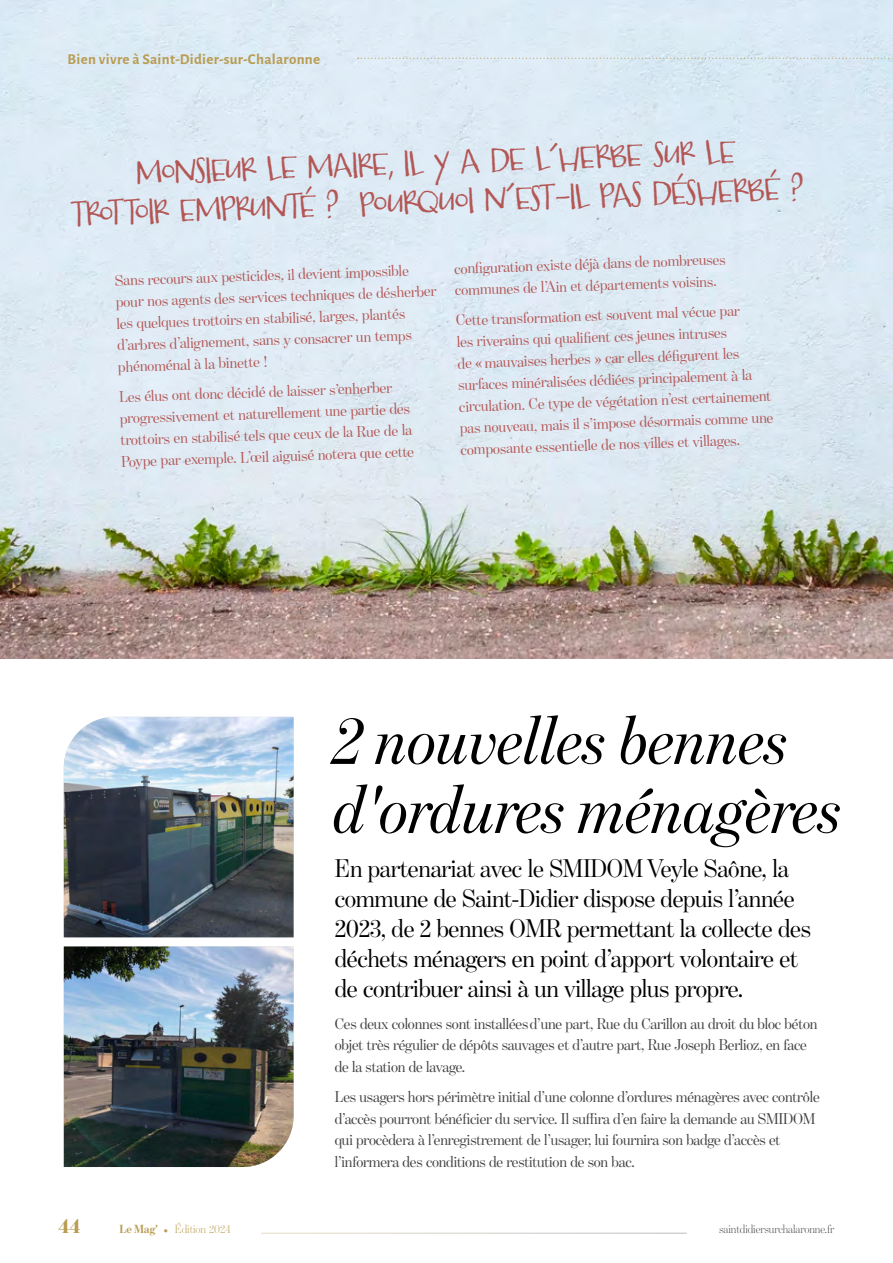
<style>
.page{position:relative;width:893px;height:1263px;background:#fff}
.page>*{position:absolute;margin:0;border:0;box-sizing:border-box;transform-origin:0 0}
.t1{font:italic 69.45px/69px "Benton Mod Disp";color:#000}
.t2{font:36px/39px "Seasoned Hostess";color:#b35755;text-align:center}
.t3{font:25.95px/30px "Benton Mod Disp";letter-spacing:-.01em;color:#000}
.t4{font:900 21px "Benton Mod Disp";color:#b99c52}
.t5{font:15.9px/21.6px "Benton Mod Disp";color:#b35755}
.t6{font:15.9px/21.6px "Benton Mod Disp";letter-spacing:-.01em;color:#414042}
.t7{font:700 15px "Alegreya Sans";letter-spacing:.02em;color:#b99c52}
.t8{font:300 12px "Benton Mod Disp";color:#414042}
.t9{font:300 12px "Benton Mod Disp";color:#b99c52}
.s1{font-weight:700}
</style>
<div class="page">
<img style="left:0;top:0;width:893px;height:658px">
<img style="left:64px;top:717px;width:230px;height:220px">
<img style="left:64px;top:946px;width:230px;height:221px">
<svg style="left:358px;top:58px;width:535px;height:1px"></svg>
<p class="t7" style="left:68px;top:48px;width:254px">Bien vivre à Saint-Didier-sur-Chalaronne</p>
<h2 class="t2" style="left:70px;top:156px;width:733px;rotate:-2deg">Monsieur le Maire, il y a de l’herbe sur le<br>trottoir emprunté ? Pourquoi n’est-il pas désherbé ?</h2>
<p class="t5" style="left:115px;top:270px;width:322px;rotate:-2deg">Sans recours aux pesticides, il devient impossible pour nos agents des services techniques de désherber les quelques trottoirs en stabilisé, larges, plantés d’arbres d’alignement, sans y consacrer un temps phénoménal à la binette !</p>
<p class="t5" style="left:119px;top:386px;width:294px;rotate:-2deg">Les élus ont donc décidé de laisser s’enherber progressivement et naturellement une partie des trottoirs en stabilisé tels que ceux de la Rue de la Poype par exemple. L’œil aiguisé notera que cette</p>
<p class="t5" style="left:454px;top:258px;width:273px;rotate:-2deg">confi guration existe déjà dans de nombreuses communes de l’Ain et départements voisins.</p>
<p class="t5" style="left:456px;top:309px;width:315px;rotate:-2deg">Cette transformation est souvent mal vécue par<br>les riverains qui qualifi ent ces jeunes intruses<br>de « mauvaises herbes » car elles défi gurent les surfaces minéralisées dédiées principalement à la circulation. Ce type de végétation n’est certainement pas nouveau, mais il s’impose désormais comme une composante essentielle de nos villes et villages.</p>
<h1 class="t1" style="left:335px;top:705px;width:509px">2 nouvelles bennes d'ordures ménagères</h1>
<h3 class="t3" style="left:335px;top:853px;width:478px">En partenariat avec le SMIDOM Veyle Saône, la commune de Saint-Didier dispose depuis l’année 2023, de 2 bennes OMR permettant la collecte des déchets ménagers en point d’apport volontaire et de contribuer ainsi à un village plus propre.</h3>
<p class="t6" style="left:335px;top:1013px;width:484px">Ces deux colonnes sont installées d’une part, Rue du Carillon au droit du bloc béton objet très régulier de dépôts sauvages et d’autre part, Rue Joseph Berlioz, en face de la station de lavage.</p>
<p class="t6" style="left:335px;top:1086px;width:486px">Les usagers hors périmètre initial d’une colonne d’ordures ménagères avec contrôle d’accès pourront bénéficier du service. Il suffira d’en faire la demande au SMIDOM qui procèdera à l’enregistrement de l’usager, lui fournira son badge d’accès et l’informera des conditions de restitution de son bac.</p>
<h3 class="t4" style="left:59px;top:1214px;width:23px">44</h3>
<p class="t9" style="left:120px;top:1223px;width:113px"><span class="s1">Le Mag'</span> • Édition 2024</p>
<p class="t8" style="left:719px;top:1223px;width:117px">saintdidiersurchalaronne.fr</p>
</div>
